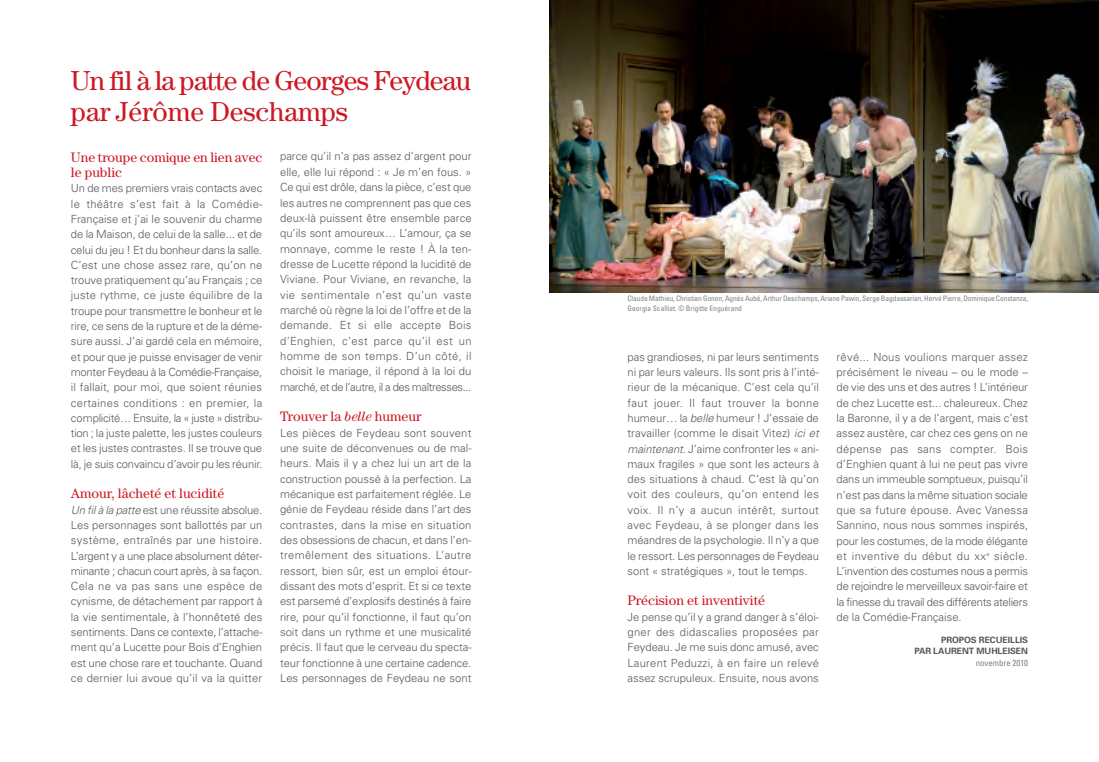
<style>
.page{position:relative;width:1099px;height:762px;background:#fff}
.page>*{position:absolute;margin:0;border:0;box-sizing:border-box;transform-origin:0 0}
.t1{font:27.5px/31.2px "Century Std";letter-spacing:-.03em;color:#cd1825}
.t2{font:13.75px/15.2px "Century Std";color:#cd1825}
.t3{font:300 11.25px/15.2px "Univers";color:#57585a;text-align:justify}
.t4{font:700 8.75px/11.5px "Univers";letter-spacing:-.005em;color:#57585a;text-align:right}
.t5{font:condensed 8.75px "Univers";color:#808285}
.t6{font:condensed 7.5px/10px "Univers";letter-spacing:-.015em;color:#808285}
.s1{font-style:italic}
</style>
<div class="page">
<img style="left:549px;top:0;width:549px;height:292px">
<h1 class="t1" style="left:71px;top:67px;width:402px">Un fil à la patte de Georges Feydeau par Jérôme Deschamps</h1>
<p class="t2" style="left:71px;top:151px;width:193px">Une troupe comique en lien avec le public</p>
<p class="t3" style="left:71px;top:182px;width:193px">Un de mes premiers vrais contacts avec le théâtre s’est fait à la Comédie-Française et j’ai le souvenir du charme de la Maison, de celui de la salle... et de celui du jeu ! Et du bonheur dans la salle.<br>C’est une chose assez rare, qu’on ne trouve pratiquement qu’au Français ; ce juste rythme, ce juste équilibre de la troupe pour transmettre le bonheur et le rire, ce sens de la rupture et de la déme&shy;sure aussi. J’ai gardé cela en mémoire, et pour que je puisse envisager de venir monter Feydeau à la Comédie-Française, il fallait, pour moi, que soient réunies certaines conditions : en premier, la complicité… Ensuite, la « juste » distribu&shy;tion ; la juste palette, les justes couleurs et les justes contrastes. Il se trouve que là, je suis convaincu d’avoir pu les réunir.</p>
<p class="t2" style="left:71px;top:487px;width:155px">Amour, lâcheté et lucidité</p>
<p class="t3" style="left:71px;top:503px;width:193px"><span class="s1">Un fil à la patte</span> est une réussite absolue.<br>Les personnages sont ballottés par un système, entraînés par une histoire.<br>L’argent y a une place absolument déter&shy;minante ; chacun court après, à sa façon.<br>Cela ne va pas sans une espèce de cynisme, de détachement par rapport à la vie sentimentale, à l’honnêteté des sentiments. Dans ce contexte, l’attache&shy;ment qu’a Lucette pour Bois d’Enghien est une chose rare et touchante. Quand ce dernier lui avoue qu’il va la quitter</p>
<p class="t3" style="left:280px;top:150px;width:193px">parce qu’il n’a pas assez d’argent pour elle, elle lui répond : « Je m’en fous. » Ce qui est drôle, dans la pièce, c’est que les autres ne comprennent pas que ces deux-là puissent être ensemble parce qu’ils sont amoureux… L’amour, ça se monnaye, comme le reste ! À la ten&shy;dresse de Lucette répond la lucidité de Viviane. Pour Viviane, en revanche, la vie sentimentale n’est qu’un vaste marché où règne la loi de l’offre et de la demande. Et si elle accepte Bois d’Enghien, c’est parce qu’il est un homme de son temps. D’un côté, il choisit le mariage, il répond à la loi du marché, et de l’autre, il a des maîtresses...</p>
<p class="t2" style="left:280px;top:410px;width:143px">Trouver la <span class="s1">belle</span> humeur</p>
<p class="t3" style="left:280px;top:426px;width:193px">Les pièces de Feydeau sont souvent une suite de déconvenues ou de mal&shy;heurs. Mais il y a chez lui un art de la construction poussé à la perfection. La mécanique est parfaitement réglée. Le génie de Feydeau réside dans l’art des contrastes, dans la mise en situation des obsessions de chacun, et dans l’en&shy;tremêlement des situations. L’autre ressort, bien sûr, est un emploi étour&shy;dissant des mots d’esprit. Et si ce texte est parsemé d’explosifs destinés à faire rire, pour qu’il fonctionne, il faut qu’on soit dans un rythme et une musicalité précis. Il faut que le cerveau du specta&shy;teur fonctionne à une certaine cadence.<br>Les personnages de Feydeau ne sont</p>
<p class="t6" style="left:627px;top:294px;width:402px">Claude Mathieu, Christian Gonon, Agnès Aubé, Arthur Deschamps, Ariane Pawin, Serge Bagdassarian, Hervé Pierre, Dominique Constanza,<br>Georgia Scalliet. © Brigitte Enguérand</p>
<p class="t3" style="left:627px;top:350px;width:193px">pas grandioses, ni par leurs sentiments ni par leurs valeurs. Ils sont pris à l’inté&shy;rieur de la mécanique. C’est cela qu’il faut jouer. Il faut trouver la bonne humeur<span class="s1">…</span> la <span class="s1">belle</span> humeur ! J’essaie de travailler (comme le disait Vitez) <span class="s1">ici et maintenant</span>. J’aime confronter les « ani&shy;maux fragiles » que sont les acteurs à des situations à chaud. C’est là qu’on voit des couleurs, qu’on entend les voix. Il n’y a aucun intérêt, surtout avec Feydeau, à se plonger dans les méandres de la psychologie. Il n’y a que le ressort. Les personnages de Feydeau sont « stratégiques », tout le temps.</p>
<p class="t2" style="left:627px;top:594px;width:139px">Précision et inventivité</p>
<p class="t3" style="left:627px;top:610px;width:193px">Je pense qu’il y a grand danger à s’éloi&shy;gner des didascalies proposées par Feydeau. Je me suis donc amusé, avec Laurent Peduzzi, à en faire un relevé assez scrupuleux. Ensuite, nous avons</p>
<p class="t3" style="left:836px;top:350px;width:193px">rêvé... Nous voulions marquer assez précisément le niveau – ou le mode – de vie des uns et des autres ! L’intérieur de chez Lucette est... chaleureux. Chez la Baronne, il y a de l’argent, mais c’est assez austère, car chez ces gens on ne dépense pas sans compter. Bois d’Enghien quant à lui ne peut pas vivre dans un immeuble somptueux, puisqu’il n’est pas dans la même situation sociale que sa future épouse. Avec Vanessa Sannino, nous nous sommes inspirés, pour les costumes, de la mode élégante et inventive du début du xx<sup>e</sup> siècle<span class="s1">.<br></span>L’invention des costumes nous a permis de rejoindre le merveilleux savoir-faire et la finesse du travail des différents ateliers de la Comédie-Française.</p>
<p class="t4" style="left:914px;top:635px;width:115px">PROPOS RECUEILLIS<br>PAR LAURENT MUHLEISEN</p>
<p class="t5" style="left:975px;top:660px;width:54px">novembre 2010</p>
</div>
